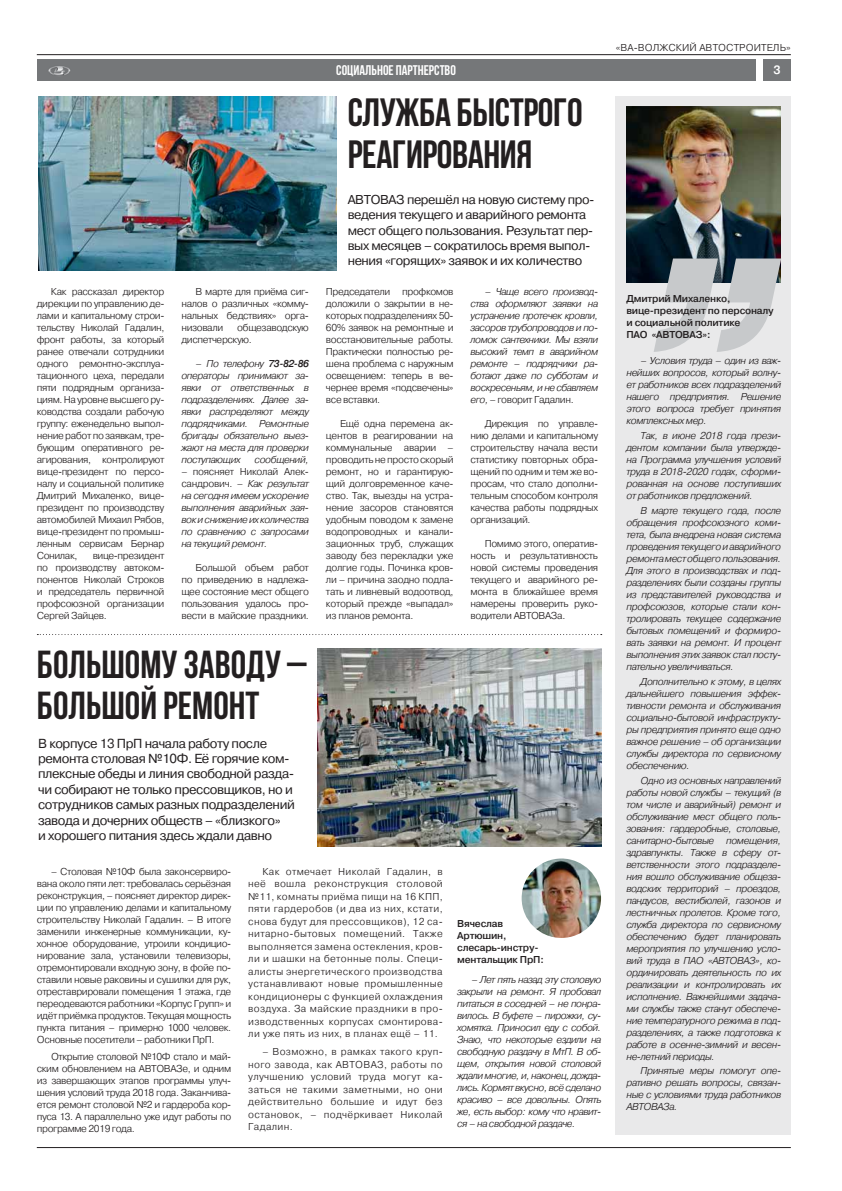
<style>
.page{position:relative;width:842px;height:1191px;background:#fff}
.page>*{position:absolute;margin:0;border:0;box-sizing:border-box;transform-origin:0 0}
.t1{font:700 39.5px/41.7px "Bebas Neue";letter-spacing:-.01em;color:#231f20}
.t2{font:700 39.1px/41.3px "Bebas Neue";color:#231f20}
.t3{font:700 14px "Bebas Neue";color:#fff}
.t4{font:13.1px/15.4px "Pragmatica";letter-spacing:-.03em;color:#231f20}
.t5{font:12.8px/15.1px "Pragmatica";letter-spacing:-.03em;color:#231f20}
.t6{font:500 12px "Pragmatica";color:#fff}
.t7{font:300 10px/12px "Pragmatica";letter-spacing:-.04em;color:#231f20;text-align:justify}
.t8{font:italic 300 10px/12px "Pragmatica";letter-spacing:-.03em;color:#231f20;text-align:justify}
.t9{font:500 10px/12px "Pragmatica";letter-spacing:-.02em;color:#231f20}
.t10{font:300 10px "Pragmatica";letter-spacing:.01em;color:#231f20}
.s1{font-weight:500}
.s2{font-style:normal}
</style>
<div class="page">
<hr style="left:37px;top:1147px;width:754px;height:1px;background:#231f20">
<div style="left:37px;top:59px;width:718px;height:22px;background:#757779"></div>
<div style="left:764px;top:59px;width:27px;height:22px;background:#757779"></div>
<hr style="left:37px;top:54px;width:754px;height:1px;background:#231f20">
<img style="left:48px;top:66px;width:23px;height:9px">
<img style="left:38px;top:96px;width:299px;height:175px">
<svg style="left:37px;top:634px;width:565px;height:1px"></svg>
<div style="left:615px;top:96px;width:176px;height:1039px;background:#e9e9ea"></div>
<img style="left:626px;top:107px;width:155px;height:176px">
<svg style="left:654px;top:259px;width:127px;height:93px"></svg>
<img style="left:317px;top:648px;width:284px;height:199px">
<img style="left:522px;top:859px;width:79px;height:79px;border-radius:50%">
<h3 class="t3" style="left:336px;top:62px;width:121px">социальное партнерство</h3>
<h1 class="t1" style="left:348px;top:92px;width:237px">Служба быстрого реагирования</h1>
<p class="t7" style="left:37px;top:286px;width:129px;text-indent:14px">Как рассказал директор дирекции по управлению де&shy;лами и капитальному строи&shy;тельству Николай Гадалин, фронт работы, за который ранее отвечали сотрудники одного ремонтно-эксплуа&shy;тационного цеха, передали пяти подрядным организа&shy;циям. На уровне высшего ру&shy;ководства создали рабочую группу: еженедельно выпол&shy;нение работ по заявкам, тре&shy;бующим оперативного ре&shy;агирования, контролируют вице-президент по персо&shy;налу и социальной политике Дмитрий Михаленко, вице&shy;президент по производству автомобилей Михаил Рябов, вице-президент по промыш&shy;ленным сервисам Бернар Сонилак,</p>
<p class="t7" style="left:37px;top:550px;width:129px;text-indent:56px">вице-президент по производству автоком&shy;понентов Николай Строков и председатель первичной профсоюзной организации Сергей Зайцев.</p>
<p class="t7" style="left:181px;top:286px;width:129px;text-indent:14px">В марте для приёма сиг&shy;налов о различных «комму&shy;нальных бедствиях» орга&shy;низовали</p>
<p class="t7" style="left:181px;top:322px;width:129px;text-indent:56px">общезаводскую диспетчерскую.</p>
<p class="t8" style="left:181px;top:358px;width:129px;text-indent:14px">– По телефону <span class="s1">73-82-86 </span>операторы принимают за&shy;явки от ответственных в подразделениях. Далее за&shy;явки распределяют между подрядчиками. Ремонтные бригады обязательно выез&shy;жают на места для проверки поступающих</p>
<p class="t8" style="left:255px;top:454px;width:56px">сообщений,</p>
<p class="t8" style="left:181px;top:466px;width:129px"><span class="s2">– поясняет Николай Алек&shy;сандрович.</span> – Как результат на сегодня имеем ускорение выполнения аварийных зая&shy;вок и снижение их количества по сравнению с запросами на текущий ремонт.</p>
<p class="t7" style="left:181px;top:562px;width:129px;text-indent:14px">Большой объем работ по приведению в надлежа&shy;щее состояние мест общего пользования удалось про&shy;вести в майские праздники.</p>
<h2 class="t2" style="left:37px;top:643px;width:272px">большому заводу –<br>Большой ремонт</h2>
<p class="t4" style="left:38px;top:735px;width:258px">В корпусе 13 ПрП начала работу после ремонта столовая №10Ф. Её горячие ком&shy;плексные обеды и линия свободной разда&shy;чи собирают не только прессовщиков, но и сотрудников самых разных подразделений завода и дочерних обществ – «близкого»<br>и хорошего питания здесь ждали давно</p>
<p class="t5" style="left:348px;top:192px;width:248px">АВТОВАЗ перешёл на новую систему про&shy;ведения текущего и аварийного ремонта мест общего пользования. Результат пер&shy;вых месяцев – сократилось время выпол&shy;нения «горящих» заявок и их количество</p>
<p class="t7" style="left:326px;top:286px;width:129px">Председатели профкомов доложили о закрытии в не&shy;которых подразделениях 50- 60% заявок на ремонтные и восстановительные работы.<br>Практически полностью ре&shy;шена проблема с наружным освещением: теперь в ве&shy;чернее время «подсвечены» все вставки.</p>
<p class="t7" style="left:326px;top:418px;width:129px;text-indent:14px">Ещё одна перемена ак&shy;центов в реагировании на коммунальные аварии – проводить не просто скорый ремонт, но и гарантирую&shy;щий долговременное каче&shy;ство. Так, выезды на устра&shy;нение засоров становятся удобным поводом к замене водопроводных и канали&shy;зационных труб, служащих заводу без перекладки уже долгие годы. Починка кров&shy;ли – причина заодно подла&shy;тать и ливневый водоотвод, который прежде «выпадал» из планов ремонта.</p>
<p class="t8" style="left:471px;top:286px;width:129px;text-indent:14px">– Чаще всего производ&shy;ства оформляют заявки на устранение протечек кровли, засоров трубопроводов и по&shy;ломок сантехники. Мы взяли высокий темп в аварийном ремонте – подрядчики ра&shy;ботают даже по субботам и воскресеньям, и не сбавляем его, <span class="s2">– говорит Гадалин.</span></p>
<p class="t7" style="left:471px;top:418px;width:129px;text-indent:14px">Дирекция по управле&shy;нию делами и капитальному строительству начала вести статистику повторных обра&shy;щений по одним и тем же во&shy;просам, что стало дополни&shy;тельным способом контроля качества работы подрядных организаций.</p>
<p class="t7" style="left:471px;top:538px;width:129px;text-indent:14px">Помимо этого, оператив&shy;ность и результативность новой системы проведения текущего и аварийного ре&shy;монта в ближайшее время намерены проверить руко&shy;водители АВТОВАЗа.</p>
<p class="t7" style="left:37px;top:866px;width:196px;text-indent:14px">– Столовая №10Ф была законсервиро&shy;вана около пяти лет: требовалась серьёзная реконструкция, – поясняет директор дирек&shy;ции по управлению делами и капитальному строительству Николай Гадалин. – В итоге заменили инженерные коммуникации, ку&shy;хонное оборудование, утроили кондицио&shy;нирование зала, установили телевизоры, отремонтировали входную зону, в фойе по&shy;ставили новые раковины и сушилки для рук, отреставрировали помещения 1 этажа, где переодеваются работники «Корпус Групп» и идёт приёмка продуктов. Текущая мощность пункта питания – примерно 1000 человек.<br>Основные посетители – работники ПрП.</p>
<p class="t7" style="left:37px;top:1052px;width:196px;text-indent:14px">Открытие столовой №10Ф стало и май&shy;ским обновлением на АВТОВАЗе, и одним из завершающих этапов программы улуч&shy;шения условий труда 2018 года. Заканчива&shy;ется ремонт столовой №2 и гардероба кор&shy;пуса 13. А параллельно уже идут работы по программе 2019 года.</p>
<p class="t7" style="left:248px;top:866px;width:196px;line-height:12.5px;text-indent:14px">Как отмечает Николай Гадалин, в неё вошла реконструкция столовой №11, комнаты приёма пищи на 16 КПП, пяти гардеробов (и два из них, кстати, снова будут для прессовщиков), 12 са&shy;нитарно-бытовых помещений. Также выполняется замена остекления, кров&shy;ли и шашки на бетонные полы. Специ&shy;алисты энергетического производства устанавливают новые промышленные кондиционеры с функцией охлаждения воздуха. За майские праздники в про&shy;изводственных корпусах смонтирова&shy;ли уже пять из них, в планах ещё – 11.</p>
<p class="t7" style="left:248px;top:1047px;width:196px;line-height:12.5px;text-indent:14px">– Возможно, в рамках такого круп&shy;ного завода, как АВТОВАЗ, работы по улучшению условий труда могут ка&shy;заться не такими заметными, но они действительно большие и идут без остановок, – подчёркивает Николай Гадалин.</p>
<p class="t9" style="left:457px;top:917px;width:88px">Вячеслав<br>Артюшин, слесарь-инстру&shy;ментальщик ПрП:</p>
<p class="t8" style="left:457px;top:975px;width:146px;text-indent:14px">– Лет пять назад эту столовую закрыли на ремонт. Я пробовал питаться в соседней – не понра&shy;вилось. В буфете – пирожки, су&shy;хомятка. Приносил еду с собой.<br>Знаю, что некоторые ездили на свободную раздачу в МтП. В об&shy;щем, открытия новой столовой ждали многие, и, наконец, дожда&shy;лись. Кормят вкусно, всё сделано красиво – все довольны. Опять же, есть выбор: кому что нравит&shy;ся – на свободной раздаче.</p>
<p class="t10" style="left:616px;top:44px;width:176px">«ВА-ВОЛЖСКИЙ АВТОСТРОИТЕЛЬ»</p>
<p class="t6" style="left:774px;top:63px;width:9px">3</p>
<p class="t9" style="left:626px;top:292px;width:149px">Дмитрий Михаленко, вице-президент по персоналу и социальной политике<br>ПАО «АВТОВАЗ»:</p>
<p class="t8" style="left:626px;top:356px;width:156px;text-indent:14px">– Условия труда – один из важ&shy;нейших вопросов, который волну&shy;ет работников всех подразделений нашего предприятия. Решение этого вопроса требует принятия комплексных мер.</p>
<p class="t8" style="left:626px;top:431px;width:156px;text-indent:14px">Так, в июне 2018 года прези&shy;дентом компании была утвержде&shy;на Программа улучшения условий труда в 2018-2020 годах, сформи&shy;рованная на основе поступивших от работников предложений.</p>
<p class="t8" style="left:626px;top:506px;width:156px;text-indent:14px">В марте текущего года, после обращения профсоюзного коми&shy;тета, была внедрена новая система проведения текущего и аварийного ремонта мест общего пользования.<br>Для этого в производствах и под&shy;разделениях были созданы группы из представителей руководства и профсоюзов, которые стали кон&shy;тролировать текущее содержание бытовых помещений и формиро&shy;вать заявки на ремонт. И процент выполнения этих заявок стал посту&shy;пательно увеличиваться.</p>
<p class="t8" style="left:626px;top:676px;width:156px;text-indent:14px">Дополнительно к этому, в целях дальнейшего повышения эффек&shy;тивности ремонта и обслуживания социально-бытовой инфраструкту&shy;ры предприятия принято еще одно важное решение – об организации службы директора по сервисному обеспечению.</p>
<p class="t8" style="left:626px;top:775px;width:156px;text-indent:14px">Одно из основных направлений работы новой службы – текущий (в том числе и аварийный) ремонт и обслуживание мест общего поль&shy;зования: гардеробные, столовые, санитарно-бытовые помещения, здравпункты. Также в сферу от&shy;ветственности этого подразделе&shy;ния вошло обслуживание общеза&shy;водских территорий – проездов, пандусов, вестибюлей, газонов и лестничных пролетов. Кроме того, служба директора по сервисному обеспечению будет планировать мероприятия по улучшению усло&shy;вий труда в ПАО «АВТОВАЗ», ко&shy;ординировать деятельность по их реализации и контролировать их исполнение. Важнейшими задача&shy;ми службы также станут обеспече&shy;ние температурного режима в под&shy;разделениях, а также подготовка к работе в осенне-зимний и весен&shy;не-летний периоды.</p>
<p class="t8" style="left:626px;top:1066px;width:156px;text-indent:14px">Принятые меры помогут опе&shy;ративно решать вопросы, связан&shy;ные с условиями труда работников АВТОВАЗа.</p>
</div>
